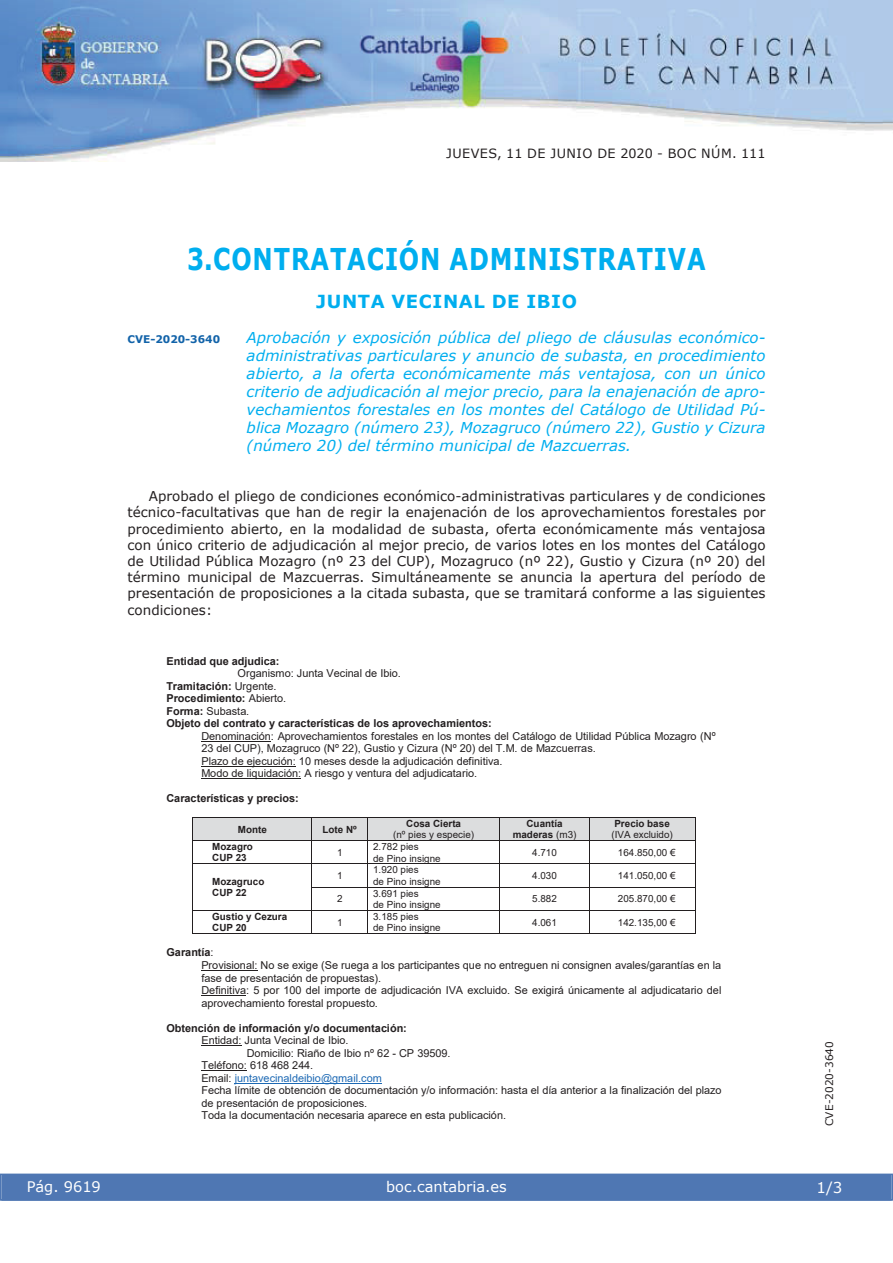
<style>
.page{position:relative;width:893px;height:1263px;background:#fff}
.page>*{position:absolute;margin:0;border:0;box-sizing:border-box;transform-origin:0 0}
.t1{font:700 30px "Verdana";letter-spacing:.035em;color:#00aeef;scale:.8 1}
.t2{font:700 18px "Verdana";letter-spacing:.035em;color:#00aeef}
.t3{font:italic 15px/18px "Verdana";color:#00aeef;text-align:justify}
.t4{font:15px "Verdana";color:#fff}
.t5{font:14.55px "Verdana";color:#fff}
.t6{font:13.5px/16.2px "Verdana";color:#231f20;text-align:justify}
.t7{font:12.75px "Verdana";letter-spacing:.035em;color:#231f20}
.t8{font:10.95px/12.6px "Arial";color:#231f20}
.t9{font:700 10.95px/12.5px "Arial";color:#231f20}
.t10{font:10.95px "Arial";color:#1d69b4}
.t11{font:10.5px "Verdana";color:#231f20}
.t12{font:700 10.5px "Verdana";color:#1263a9}
.t13{font:9.9px/11.4px "Arial";color:#231f20}
.t14{font:700 9.9px/11.4px "Arial";color:#231f20}
.s1{font-weight:400}
.s2{font-weight:700}
.s3{color:#231f20}
</style>
<div class="page">
<img style="left:0;top:0;width:893px;height:161px">
<div style="left:1px;top:1174px;width:890px;height:27px;background:#4f77b3"></div>
<div style="left:0;top:1174px;width:893px;height:27px;border:1px solid #4f77b3"></div>
<hr style="left:201px;top:741px;width:70px;height:1px;background:#231f20">
<hr style="left:201px;top:766px;width:95px;height:1px;background:#231f20">
<hr style="left:201px;top:779px;width:100px;height:1px;background:#231f20">
<div style="left:193px;top:818px;width:119px;height:22px;background:#dcddde"></div>
<div style="left:312px;top:818px;width:56px;height:22px;background:#dcddde"></div>
<div style="left:368px;top:818px;width:132px;height:22px;background:#dcddde"></div>
<div style="left:500px;top:818px;width:89px;height:22px;background:#dcddde"></div>
<div style="left:589px;top:818px;width:106px;height:22px;background:#dcddde"></div>
<hr style="left:193px;top:817px;width:175px;height:1px;background:#231f20">
<hr style="left:368px;top:817px;width:221px;height:1px;background:#231f20">
<hr style="left:589px;top:817px;width:106px;height:1px;background:#231f20">
<hr style="left:193px;top:840px;width:175px;height:1px;background:#231f20">
<hr style="left:368px;top:840px;width:221px;height:1px;background:#231f20">
<hr style="left:589px;top:840px;width:106px;height:1px;background:#231f20">
<hr style="left:193px;top:864px;width:175px;height:1px;background:#231f20">
<hr style="left:368px;top:864px;width:221px;height:1px;background:#231f20">
<hr style="left:589px;top:864px;width:106px;height:1px;background:#231f20">
<hr style="left:312px;top:887px;width:56px;height:1px;background:#231f20">
<hr style="left:368px;top:887px;width:221px;height:1px;background:#231f20">
<hr style="left:589px;top:887px;width:106px;height:1px;background:#231f20">
<hr style="left:193px;top:910px;width:175px;height:1px;background:#231f20">
<hr style="left:368px;top:910px;width:221px;height:1px;background:#231f20">
<hr style="left:589px;top:910px;width:106px;height:1px;background:#231f20">
<hr style="left:193px;top:934px;width:119px;height:1px;background:#231f20">
<hr style="left:312px;top:934px;width:56px;height:1px;background:#231f20">
<hr style="left:368px;top:934px;width:132px;height:1px;background:#231f20">
<hr style="left:500px;top:934px;width:89px;height:1px;background:#231f20">
<svg style="left:589px;top:818px;width:1px;height:116px"></svg>
<hr style="left:590px;top:934px;width:105px;height:1px;background:#231f20">
<svg style="left:695px;top:817px;width:1px;height:117px"></svg>
<hr style="left:201px;top:970px;width:57px;height:1px;background:#231f20">
<hr style="left:201px;top:995px;width:45px;height:1px;background:#231f20">
<hr style="left:201px;top:1045px;width:40px;height:1px;background:#231f20">
<hr style="left:201px;top:1070px;width:46px;height:1px;background:#231f20">
<hr style="left:235px;top:1083px;width:147px;height:1px;background:#1d69b4">
<p class="t7" style="left:446px;top:145px;width:321px">JUEVES, 11 DE JUNIO DE 2020 - BOC NÚM. 111</p>
<h1 class="t1" style="left:187px;top:240px;width:650px">3.CONTRATACIÓN ADMINISTRATIVA</h1>
<h2 class="t2" style="left:316px;top:290px;width:262px">JUNTA VECINAL DE IBIO</h2>
<p class="t12" style="left:128px;top:332px;width:94px">CVE-2020-3640</p>
<p class="t3" style="left:247px;top:328px;width:520px">Aprobación y exposición pública del pliego de cláusulas económico&shy;administrativas particulares y anuncio de subasta, en procedimiento abierto, a la oferta económicamente más ventajosa, con un único criterio de adjudicación al mejor precio, para la enajenación de apro&shy;vechamientos forestales en los montes del Catálogo de Utilidad Pú&shy;blica Mozagro (número 23), Mozagruco (número 22), Gustio y Cizura (número 20) del término municipal de Mazcuerras.</p>
<p class="t6" style="left:128px;top:488px;width:639px;text-indent:21px">Aprobado el pliego de condiciones económico-administrativas particulares y de condiciones técnico-facultativas que han de regir la enajenación de los aprovechamientos forestales por procedimiento abierto, en la modalidad de subasta, oferta económicamente más ventajosa con único criterio de adjudicación al mejor precio, de varios lotes en los montes del Catálogo de Utilidad Pública Mozagro (nº 23 del CUP), Mozagruco (nº 22), Gustio y Cizura (nº 20) del término municipal de Mazcuerras. Simultáneamente se anuncia la apertura del período de presentación de proposiciones a la citada subasta, que se tramitará conforme a las siguientes condiciones:</p>
<p class="t9" style="left:166px;top:655px;width:115px">Entidad que adjudica:</p>
<p class="t9" style="left:166px;top:667px;width:327px;text-indent:71px"><span class="s1">Organismo: Junta Vecinal de Ibio.<br></span>Tramitación: <span class="s1">Urgente.<br></span>Procedimiento: <span class="s1">Abierto.<br></span>Forma: <span class="s1">Subasta.<br></span>Objeto del contrato y características de los aprovechamientos:</p>
<p class="t8" style="left:201px;top:730px;width:516px">Denominación: Aprovechamientos forestales en los montes del Catálogo de Utilidad Pública Mozagro (Nº 23 del CUP), Mozagruco (Nº 22), Gustio y Cizura (Nº 20) del T.M. de Mazcuerras.<br>Plazo de ejecución: 10 meses desde la adjudicación definitiva.<br>Modo de liquidación: A riesgo y ventura del adjudicatario.</p>
<p class="t9" style="left:166px;top:792px;width:134px">Características y precios:</p>
<p class="t14" style="left:238px;top:824px;width:31px">Monte</p>
<p class="t14" style="left:323px;top:824px;width:36px">Lote Nº</p>
<p class="t14" style="left:406px;top:818px;width:56px">Cosa Cierta</p>
<p class="t13" style="left:393px;top:829px;width:82px">(nº pies y especie)</p>
<p class="t14" style="left:513px;top:818px;width:65px;text-align:center">Cuantía maderas <span class="s1">(m3)</span></p>
<p class="t14" style="left:614px;top:818px;width:57px">Precio base</p>
<p class="t13" style="left:611px;top:829px;width:63px">(IVA excluido)</p>
<p class="t14" style="left:212px;top:841px;width:42px">Mozagro<br>CUP 23</p>
<p class="t13" style="left:337px;top:847px;width:7px">1</p>
<p class="t13" style="left:373px;top:841px;width:69px">2.782 pies<br>de Pino insigne</p>
<p class="t13" style="left:532px;top:847px;width:26px">4.710</p>
<p class="t13" style="left:618px;top:847px;width:59px">164.850,00 €</p>
<p class="t14" style="left:212px;top:876px;width:54px">Mozagruco<br>CUP 22</p>
<p class="t13" style="left:337px;top:870px;width:7px">1</p>
<p class="t13" style="left:373px;top:864px;width:69px">1.920 pies<br>de Pino insigne</p>
<p class="t13" style="left:532px;top:870px;width:26px">4.030</p>
<p class="t13" style="left:618px;top:870px;width:59px">141.050,00 €</p>
<p class="t13" style="left:337px;top:893px;width:7px">2</p>
<p class="t13" style="left:373px;top:888px;width:69px">3.691 pies<br>de Pino insigne</p>
<p class="t13" style="left:532px;top:893px;width:26px">5.882</p>
<p class="t13" style="left:618px;top:893px;width:59px">205.870,00 €</p>
<p class="t14" style="left:212px;top:911px;width:77px">Gustio y Cezura<br>CUP 20</p>
<p class="t13" style="left:337px;top:917px;width:7px">1</p>
<p class="t13" style="left:373px;top:911px;width:69px">3.185 pies<br>de Pino insigne</p>
<p class="t13" style="left:532px;top:917px;width:26px">4.061</p>
<p class="t13" style="left:618px;top:917px;width:59px">142.135,00 €</p>
<p class="t8" style="left:201px;top:946px;width:521px;text-indent:-35px"><span class="s2">Garantía</span>:<br>Provisional: No se exige (Se ruega a los participantes que no entreguen ni consignen avales/garantías en la fase de presentación de propuestas).<br>Definitiva: 5 por 100 del importe de adjudicación IVA excluido. Se exigirá únicamente al adjudicatario del aprovechamiento forestal propuesto.</p>
<p class="t9" style="left:166px;top:1022px;width:242px">Obtención de información y/o documentación:</p>
<p class="t8" style="left:201px;top:1034px;width:149px">Entidad: Junta Vecinal de Ibio.</p>
<p class="t8" style="left:247px;top:1047px;width:205px">Domicilio: Riaño de Ibio nº 62 - CP 39509.</p>
<p class="t8" style="left:201px;top:1059px;width:113px">Teléfono: 618 468 244.</p>
<p class="t10" style="left:201px;top:1072px;width:182px"><span class="s3">Email:</span> juntavecinaldeibio@gmail.com</p>
<p class="t8" style="left:201px;top:1084px;width:522px">Fecha límite de obtención de documentación y/o información: hasta el día anterior a la finalización del plazo</p>
<p class="t8" style="left:201px;top:1097px;width:167px">de presentación de proposiciones.</p>
<p class="t8" style="left:201px;top:1109px;width:306px">Toda la documentación necesaria aparece en esta publicación.</p>
<h3 class="t5" style="left:27px;top:1177px;width:76px">Pág. 9619</h3>
<h3 class="t5" style="left:386px;top:1178px;width:122px">boc.cantabria.es</h3>
<p class="t11" style="left:823px;top:1126px;width:87px;rotate:-90deg">CVE-2020-3640</p>
<h3 class="t4" style="left:816px;top:1178px;width:27px">1/3</h3>
</div>
